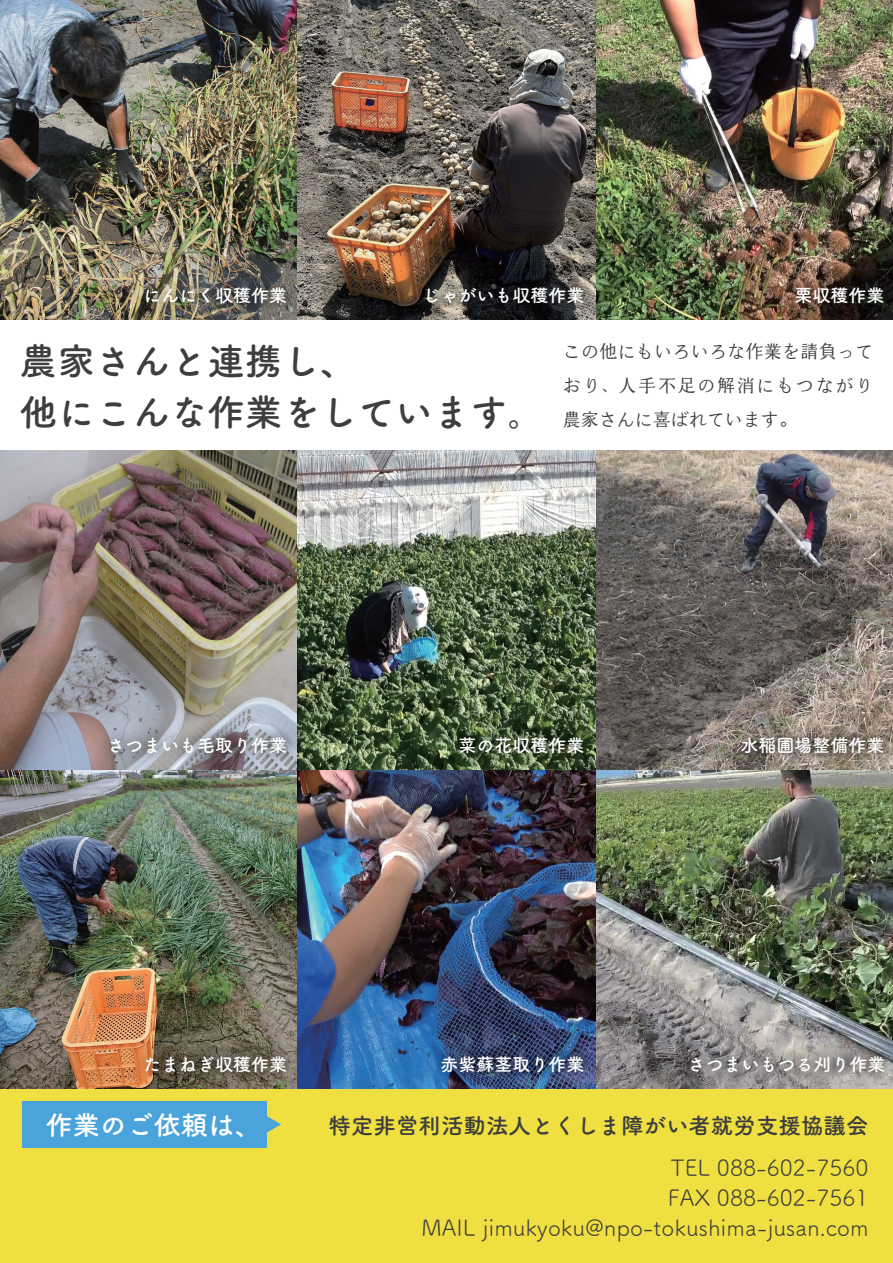
<style>
.page{position:relative;width:893px;height:1263px;background:#fff}
.page>*{position:absolute;margin:0;border:0;box-sizing:border-box;transform-origin:0 0}
.t1{font:37.5px/51px "Tsuku A Rd Gothic Std B";color:#3e3e3f}
.t2{font:27px "Tsuku A Rd Gothic Std B";color:#fff}
.t3{font:22.5px/29.7px "Tsuku A Rd Gothic Std R";color:#3e3e3f;text-align:right}
.t4{font:22.5px "Tsuku A Rd Gothic Std B";color:#3e3e3f}
.t5{font:18px "Tsuku A Rd Gothic Std B";color:#fff}
.t6{font:18px/34px "Kinuta Marumin Yoshino Std N R";letter-spacing:.015em;color:#3e3e3f;text-align:justify}
</style>
<div class="page">
<div style="left:0;top:1081px;width:893px;height:182px;background:#f0df40"></div>
<img style="left:0;top:0;width:893px;height:267px">
<img style="left:595px;top:450px;width:298px;height:586px">
<div style="left:22px;top:1101px;width:245px;height:46px;background:#4aa3da"></div>
<svg style="left:267px;top:1116px;width:14px;height:17px"></svg>
<img style="left:604px;top:717px;width:289px;height:60px">
<img style="left:0;top:267px;width:295px;height:53px">
<img style="left:604px;top:267px;width:289px;height:53px">
<img style="left:0;top:777px;width:298px;height:259px">
<img style="left:0;top:1036px;width:295px;height:53px">
<img style="left:298px;top:777px;width:297px;height:259px">
<img style="left:295px;top:1036px;width:301px;height:53px">
<img style="left:0;top:450px;width:595px;height:267px">
<img style="left:0;top:717px;width:295px;height:60px">
<img style="left:295px;top:267px;width:309px;height:53px">
<img style="left:295px;top:717px;width:309px;height:60px">
<img style="left:596px;top:1036px;width:297px;height:53px">
<p class="t5" style="left:143px;top:282px;width:145px">にんにく収穫作業</p>
<p class="t5" style="left:795px;top:282px;width:91px">栗収穫作業</p>
<p class="t5" style="left:422px;top:282px;width:163px">じゃがいも収穫作業</p>
<h1 class="t1" style="left:20px;top:333px;width:527px">農家さんと連携し、<br>他にこんな作業をしています。</h1>
<p class="t6" style="left:563px;top:335px;width:312px">この他にもいろいろな作業を請負っており、人手不足の解消にもつながり農家さんに喜ばれています。</p>
<p class="t5" style="left:107px;top:731px;width:181px">さつまいも毛取り作業</p>
<p class="t5" style="left:458px;top:731px;width:127px">菜の花収穫作業</p>
<p class="t5" style="left:741px;top:731px;width:145px">水稲圃場整備作業</p>
<p class="t5" style="left:143px;top:1050px;width:145px">たまねぎ収穫作業</p>
<p class="t5" style="left:440px;top:1050px;width:145px">赤紫蘇茎取り作業</p>
<p class="t5" style="left:687px;top:1050px;width:199px">さつまいもつる刈り作業</p>
<h2 class="t2" style="left:46px;top:1103px;width:218px">作業のご依頼は、</h2>
<p class="t4" style="left:328px;top:1108px;width:541px">特定非営利活動法人とくしま障がい者就労支援協議会</p>
<p class="t3" style="left:421px;top:1152px;width:449px">TEL 088-602-7560<br>FAX 088-602-7561<br>MAIL jimukyoku@npo-tokushima-jusan.com</p>
</div>
